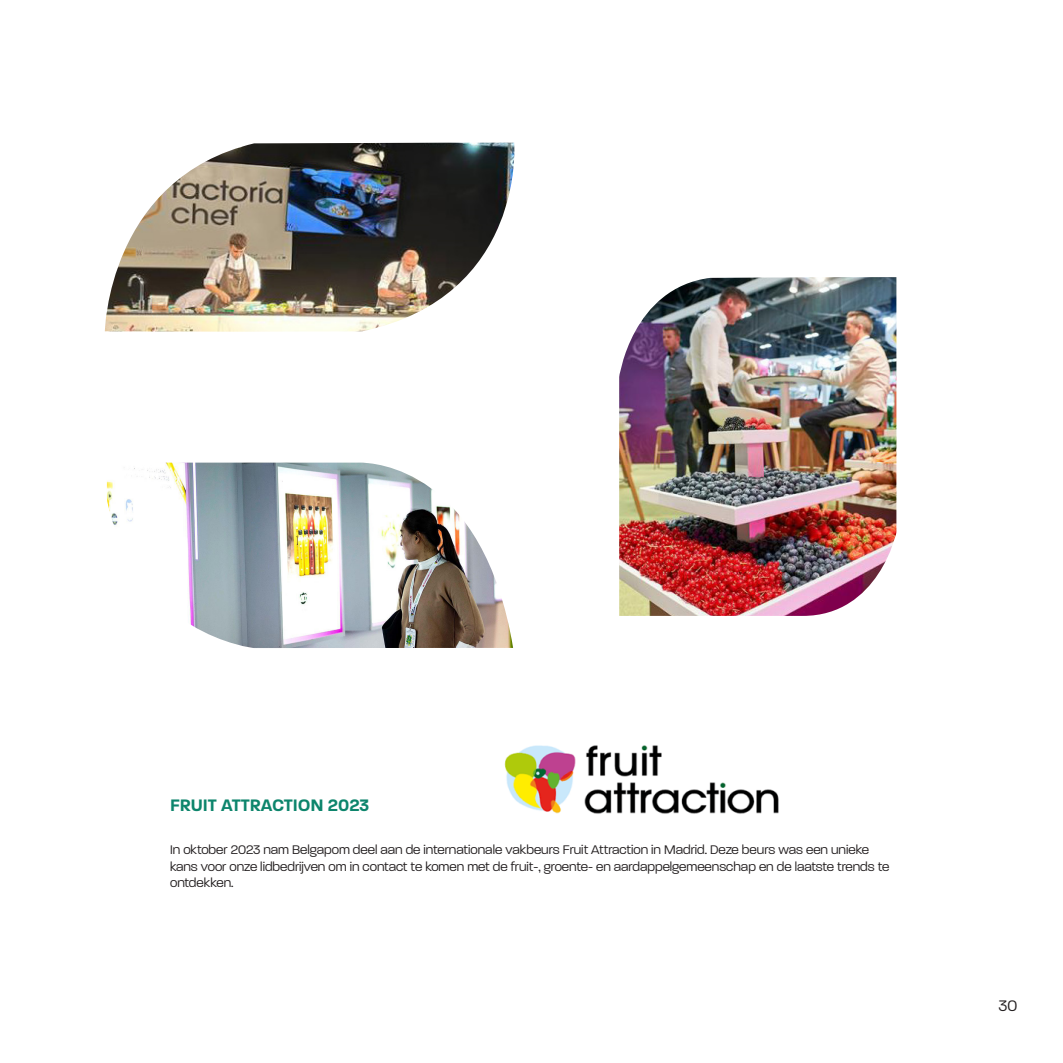
<style>
.page{position:relative;width:1063px;height:1063px;background:#fff}
.page>*{position:absolute;margin:0;border:0;box-sizing:border-box;transform-origin:0 0}
.t1{font:600 18px "Paralucent";color:#0d856c}
.t2{font:300 16.5px "Paralucent";color:#231f20}
.t3{font:300 13.5px/16.2px "Paralucent";color:#231f20}
</style>
<div class="page">
<img style="left:504px;top:745px;width:275px;height:69px">
<img style="left:105px;top:143px;width:410px;height:189px">
<img style="left:619px;top:277px;width:277px;height:339px">
<img style="left:107px;top:463px;width:406px;height:185px">
<p class="t1" style="left:170px;top:794px;width:201px">FRUIT ATTRACTION 2023</p>
<p class="t3" style="left:170px;top:842px;width:721px">In oktober 2023 nam Belgapom deel aan de internationale vakbeurs Fruit Attraction in Madrid. Deze beurs was een unieke kans voor onze lidbedrijven om in contact te komen met de fruit-, groente- en aardappelgemeenschap en de laatste trends te ontdekken.</p>
<p class="t2" style="left:999px;top:996px;width:20px">30</p>
</div>
